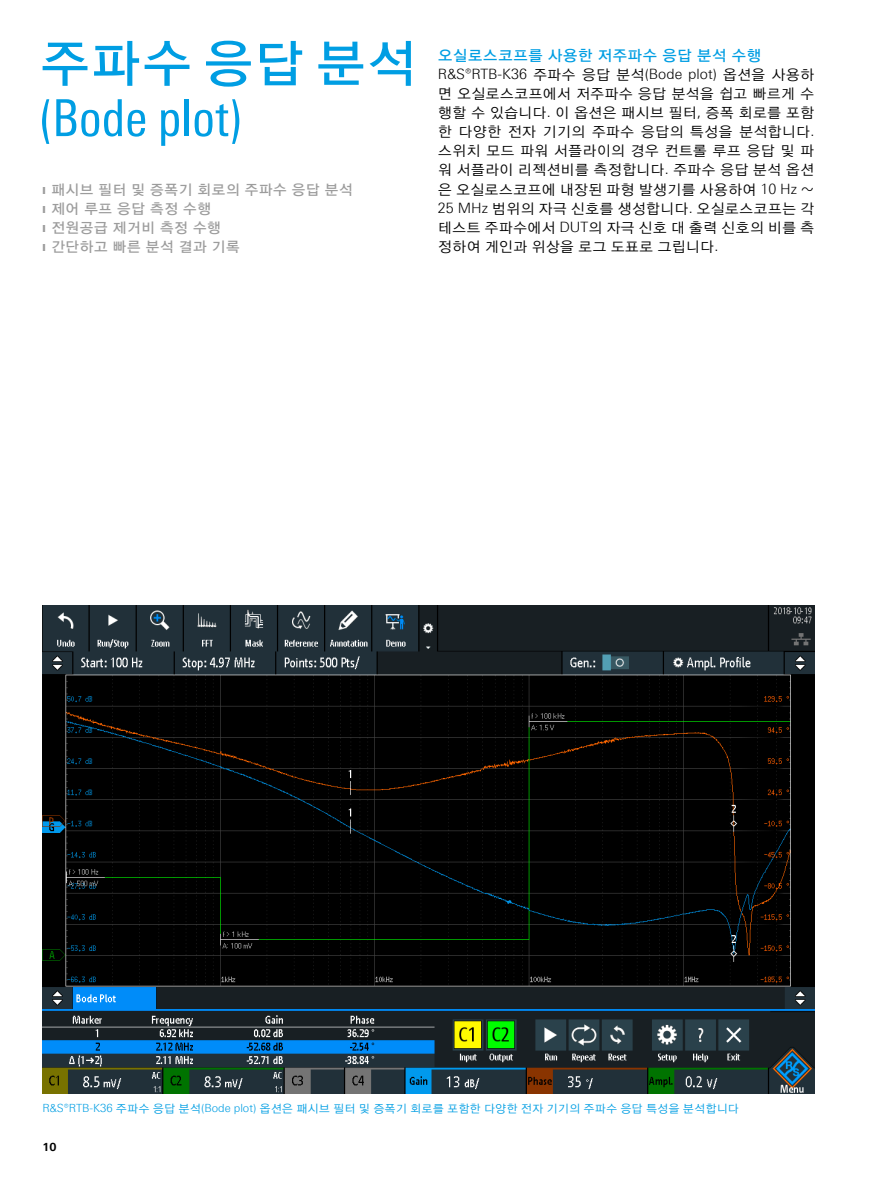
<style>
.page{position:relative;width:893px;height:1191px;background:#fff}
.page>*{position:absolute;margin:0;border:0;box-sizing:border-box;transform-origin:0 0}
.Seiten_Headline_34Pt{font:51px/57.4px "Linotype Univers 420 Cn";color:#009ee3}
.Absatzfett_cyan{font:15px "YDIYGO130 KS Cpc EUC H";color:#009ee3}
.Haupttext_ohne_Absta{font:14.25px/19.2px "YDIYGO120 KS Cpc EUC H";color:#000;text-align:justify}
.t1{font:14.25px "YDIYGO130 KS Cpc EUC H";color:#9c9c9c}
.Bildunterschrift{font:11.25px "YDIYGO120 KS Cpc EUC H";color:#009ee3}
.t2{font:700 11.25px "Linotype Univers 630";color:#000}
.s1{font-family:"YDIYGO130 KS Cpc EUC H"}
.s2{font-family:"Linotype Univers 330";font-weight:300}
</style>
<div class="page">
<img style="left:43px;top:605px;width:771px;height:488px">
<p class="Seiten_Headline_34Pt" style="left:40px;top:32px;width:379px"><span class="s1">주파수 응답 분석 </span>(Bode plot)</p>
<p class="t1" style="left:43px;top:182px;width:312px"><span class="s2">❙</span> 패시브 필터 및 증폭기 회로의 주파수 응답 분석</p>
<p class="t1" style="left:43px;top:201px;width:170px"><span class="s2">❙</span> 제어 루프 응답 측정 수행</p>
<p class="t1" style="left:43px;top:220px;width:180px"><span class="s2">❙</span> 전원공급 제거비 측정 수행</p>
<p class="t1" style="left:43px;top:239px;width:199px"><span class="s2">❙</span> 간단하고 빠른 분석 결과 기록</p>
<p class="Absatzfett_cyan" style="left:438px;top:48px;width:325px">오실로스코프를 사용한 저주파수 응답 분석 수행</p>
<p class="Haupttext_ohne_Absta" style="left:438px;top:65px;width:378px"><span class="s2">R&amp;S®RTB-K36</span> 주파수 응답 분석<span class="s2">(Bode plot)</span> 옵션을 사용하 면 오실로스코프에서 저주파수 응답 분석을 쉽고 빠르게 수 행할 수 있습니다<span class="s2">.</span> 이 옵션은 패시브 필터<span class="s2">,</span> 증폭 회로를 포함 한 다양한 전자 기기의 주파수 응답의 특성을 분석합니다<span class="s2">. </span>스위치 모드 파워 서플라이의 경우 컨트롤 루프 응답 및 파 워 서플라이 리젝션비를 측정합니다<span class="s2">.</span> 주파수 응답 분석 옵션 은 오실로스코프에 내장된 파형 발생기를 사용하여 <span class="s2">10 Hz</span> ~ <span class="s2">25 MHz</span> 범위의 자극 신호를 생성합니다<span class="s2">.</span> 오실로스코프는 각 테스트 주파수에서 <span class="s2">DUT</span>의 자극 신호 대 출력 신호의 비를 측 정하여 게인과 위상을 로그 도표로 그립니다<span class="s2">.</span></p>
<p class="Bildunterschrift" style="left:43px;top:1103px;width:698px"><span class="s2">R&amp;S®RTB-K36</span> 주파수 응답 분석<span class="s2">(Bode plot)</span> 옵션은 패시브 필터 및 증폭기 회로를 포함한 다양한 전자 기기의 주파수 응답 특성을 분석합니다</p>
<p class="t2" style="left:43px;top:1139px;width:16px">10</p>
</div>
